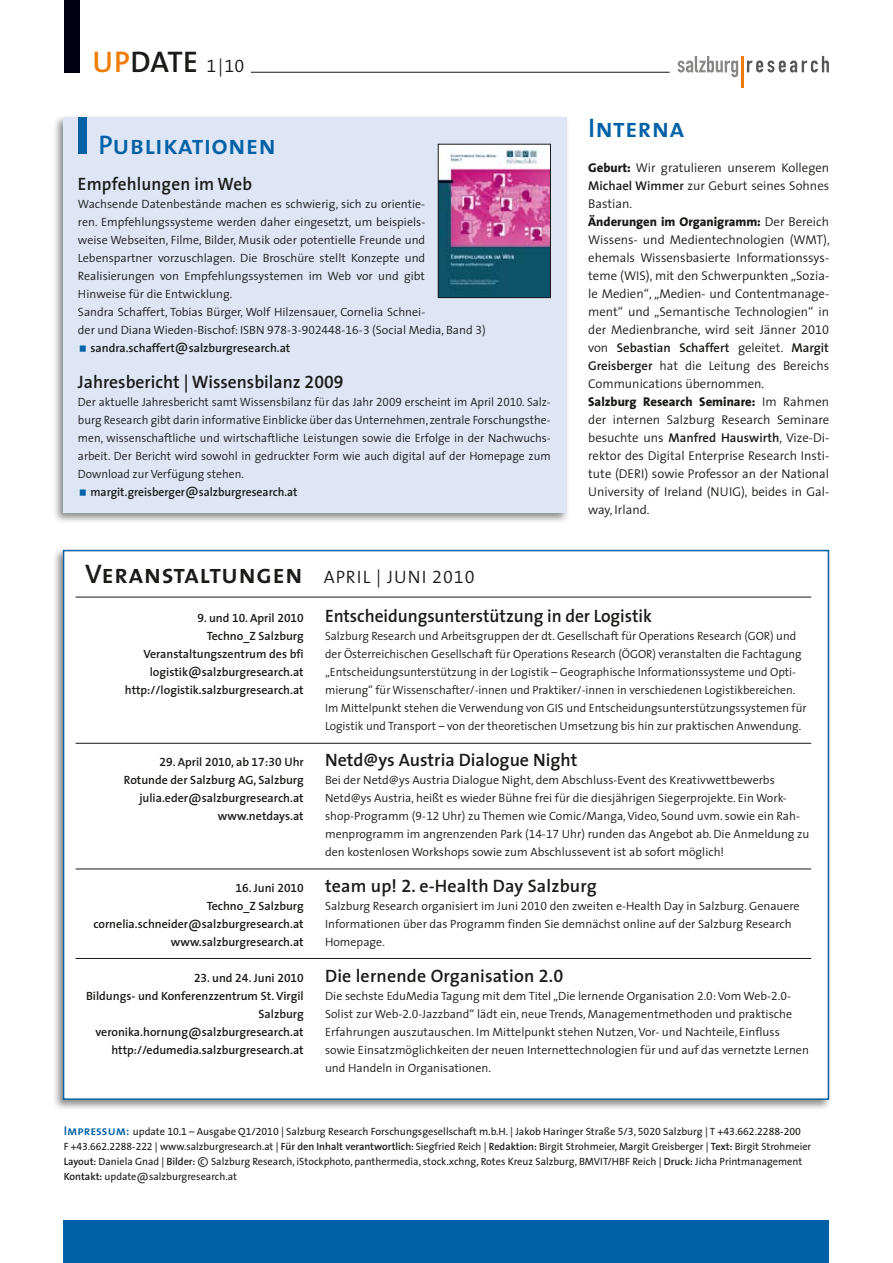
<style>
.page{position:relative;width:893px;height:1263px;background:#fff}
.page>*{position:absolute;margin:0;border:0;box-sizing:border-box;transform-origin:0 0}
.t1{font:600 30px "The Sans SN";letter-spacing:.01em;color:#1a1a18}
.t2{font:27px "The Sans SN Semi Bold Caps";letter-spacing:.005em;color:#0061a7}
.t3{font:27px "The Sans SN Semi Bold Caps";letter-spacing:.01em;color:#1a1a18}
.t4{font:600 18px "The Sans SN";color:#1a1a18}
.t5{font:600 18px "The Sans SN";color:#1a1a18;scale:.96 1}
.t6{font:300 18px "The Sans SN";letter-spacing:.05em;color:#1a1a18}
.t7{font:300 12.75px/18px "The Sans SN";color:#1a1a18}
.t8{font:300 12px/18px "The Sans SN";color:#1a1a18}
.t9{font:600 12px/18px "The Sans SN";color:#1a1a18;text-align:right}
.t10{font:10.5px/15px "The Sans SN";color:#1a1a18}
.s1{color:#ef7c00}
.s2{font-weight:300;font-size:18px}
.s3{font-weight:400;font-size:16.5px}
.s4{font-weight:800}
.s5{font-weight:600}
.s6{font-family:"The Sans SN";font-weight:300;font-size:18px}
.s7{font-family:"The Sans SN Semi Bold Caps";font-size:12.75px;color:#0061a7}
.s8{font-weight:300;font-size:15px}
</style>
<div class="page">
<svg style="left:678px;top:56px;width:60px;height:21px"></svg>
<svg style="left:747px;top:56px;width:82px;height:16px"></svg>
<hr style="left:741px;top:56px;width:3px;height:31px;background:#ef7c00">
<hr style="left:251px;top:72px;width:419px;height:1px;background:#1a1a18">
<div style="left:64px;top:0;width:16px;height:72px;background:#000014"></div>
<div style="left:64px;top:1220px;width:765px;height:43px;background:#0061a7"></div>
<div style="left:52px;top:114px;width:518px;height:410px;background:#1a1a18;opacity:.5"></div>
<div style="left:64px;top:118px;width:503px;height:395px;background:#dee6f6"></div>
<div style="left:78px;top:118px;width:8px;height:36px;background:#0061a7"></div>
<img style="left:440px;top:146px;width:109px;height:150px">
<div style="left:438px;top:144px;width:113px;height:154px;border:1px solid #1a1a18"></div>
<div style="left:52px;top:547px;width:780px;height:564px;background:#1a1a18;opacity:.5"></div>
<div style="left:63px;top:550px;width:766px;height:550px;background:#fff;border:2px solid #0061a7"></div>
<hr style="left:76px;top:597px;width:735px;height:1px;background:#1a1a18">
<hr style="left:76px;top:743px;width:735px;height:1px;background:#1a1a18">
<hr style="left:76px;top:868px;width:735px;height:1px;background:#1a1a18">
<hr style="left:76px;top:958px;width:735px;height:1px;background:#1a1a18">
<h1 class="t1" style="left:92px;top:37px;width:153px"><span class="s1">UP</span>DATE <span class="s2">1|10</span></h1>
<h2 class="t2" style="left:99px;top:122px;width:179px">Publikationen</h2>
<h3 class="t5" style="left:78px;top:169px;width:183px">Empfehlungen im Web</h3>
<p class="t8" style="left:78px;top:194px;width:349px">Wachsende Datenbestände machen es schwierig, sich zu orientie-</p>
<p class="t8" style="left:78px;top:212px;width:349px">ren. Empfehlungssysteme werden daher eingesetzt, um beispiels-</p>
<p class="t8" style="left:78px;top:230px;width:349px">weise Webseiten, Filme, Bilder, Musik oder potentielle Freunde und</p>
<p class="t8" style="left:78px;top:248px;width:349px">Lebenspartner vorzuschlagen. Die Broschüre stellt Konzepte und</p>
<p class="t8" style="left:78px;top:266px;width:349px">Realisierungen von Empfehlungssystemen im Web vor und gibt</p>
<p class="t8" style="left:78px;top:284px;width:156px">Hinweise für die Entwicklung.</p>
<p class="t8" style="left:78px;top:302px;width:349px">Sandra Schaffert, Tobias Bürger, Wolf Hilzensauer, Cornelia Schnei-</p>
<p class="t8" style="left:78px;top:320px;width:409px">der und Diana Wieden-Bischof: ISBN 978-3-902448-16-3 (Social Media, Band 3)</p>
<p class="t9" style="left:90px;top:338px;width:201px">sandra.schaffert<span class="s3">@</span>salzburgresearch.at</p>
<h3 class="t4" style="left:78px;top:367px;width:267px">Jahresbericht | Wissensbilanz 2009</h3>
<p class="t8" style="left:78px;top:392px;width:474px">Der aktuelle Jahresbericht samt Wissensbilanz für das Jahr 2009 erscheint im April 2010. Salz-</p>
<p class="t8" style="left:78px;top:410px;width:474px">burg Research gibt darin informative Einblicke über das Unternehmen, zentrale Forschungsthe-</p>
<p class="t8" style="left:78px;top:428px;width:474px">men, wissenschaftliche und wirtschaftliche Leistungen sowie die Erfolge in der Nachwuchs-</p>
<p class="t8" style="left:78px;top:446px;width:474px">arbeit. Der Bericht wird sowohl in gedruckter Form wie auch digital auf der Homepage zum</p>
<p class="t8" style="left:78px;top:464px;width:168px">Download zur Verfügung stehen.</p>
<p class="t9" style="left:90px;top:482px;width:209px">margit.greisberger<span class="s3">@</span>salzburgresearch.at</p>
<h2 class="t2" style="left:588px;top:105px;width:98px">Interna</h2>
<p class="t7" style="left:588px;top:158px;width:243px"><span class="s4">Geburt:</span> Wir gratulieren unserem Kollegen <span class="s5">Michael Wimmer</span> zur Geburt seines Sohnes Bastian.<br><span class="s4">Änderungen im Organigramm:</span> Der Bereich Wissens- und Medientechnologien (WMT), ehemals Wissensbasierte Informationssys&shy;teme (WIS), mit den Schwerpunkten „Sozia&shy;le Medien“, „Medien- und Contentmanage&shy;ment“ und „Semantische Technologien“ in der Medienbranche, wird seit Jänner 2010 von <span class="s5">Sebastian Schaffert</span> geleitet. <span class="s5">Margit Greisberger</span> hat die Leitung des Bereichs Communications übernommen.<br><span class="s4">Salzburg Research Seminare:</span> Im Rahmen der internen Salzburg Research Seminare besuchte uns <span class="s5">Manfred Hauswirth</span>, Vize-Di&shy;rektor des Digital Enterprise Research Insti&shy;tute (DERI) sowie Professor an der National University of Ireland (NUIG), beides in Gal&shy;way, Irland.</p>
<h2 class="t3" style="left:85px;top:552px;width:260px">Veranstaltungen <span class="s6">April</span></h2>
<h3 class="t6" style="left:376px;top:562px;width:29px">| Juni</h3>
<h3 class="t6" style="left:432px;top:562px;width:44px">2010</h3>
<h3 class="t4" style="left:325px;top:601px;width:328px">Entscheidungsunterstützung in der Logistik</h3>
<p class="t8" style="left:325px;top:626px;width:483px">Salzburg Research und Arbeitsgruppen der dt. Gesellschaft für Operations Research (GOR) und der Österreichischen Gesellschaft für Operations Research (ÖGOR) veranstalten die Fachtagung „Entscheidungsunterstützung in der Logistik – Geographische Informationssysteme und Opti&shy;mierung“ für Wissenschafter/-innen und Praktiker/-innen in verschiedenen Logistikbereichen.<br>Im Mittelpunkt stehen die Verwendung von GIS und Entscheidungsunterstützungssystemen für Logistik und Transport – von der theoretischen Umsetzung bis hin zur praktischen Anwendung.</p>
<h3 class="t4" style="left:325px;top:745px;width:254px">Netd@ys Austria Dialogue Night</h3>
<p class="t8" style="left:325px;top:770px;width:486px">Bei der Netd@ys Austria Dialogue Night, dem Abschluss-Event des Kreativwettbewerbs Netd@ys Austria, heißt es wieder Bühne frei für die diesjährigen Siegerprojekte. Ein Work&shy;shop-Programm (9-12 Uhr) zu Themen wie Comic/Manga, Video, Sound uvm. sowie ein Rah&shy;menprogramm im angrenzenden Park (14-17 Uhr) runden das Angebot ab. Die Anmeldung zu den kostenlosen Workshops sowie zum Abschlussevent ist ab sofort möglich!</p>
<h3 class="t4" style="left:325px;top:871px;width:273px">team up! 2. e-Health Day Salzburg</h3>
<p class="t8" style="left:325px;top:896px;width:476px">Salzburg Research organisiert im Juni 2010 den zweiten e-Health Day in Salzburg. Genauere<br>Informationen über das Programm finden Sie demnächst online auf der Salzburg Research<br>Homepage.</p>
<h3 class="t4" style="left:325px;top:961px;width:240px">Die lernende Organisation 2.0</h3>
<p class="t8" style="left:325px;top:986px;width:485px">Die sechste EduMedia Tagung mit dem Titel „Die lernende Organisation 2.0: Vom Web-2.0- Solist zur Web-2.0-Jazzband“ lädt ein, neue Trends, Managementmethoden und praktische Erfahrungen auszutauschen. Im Mittelpunkt stehen Nutzen, Vor- und Nachteile, Einfluss sowie Einsatzmöglichkeiten der neuen Internettechnologien für und auf das vernetzte Lernen und Handeln in Organisationen.</p>
<p class="t9" style="left:125px;top:608px;width:180px">9. und 10. April 2010<br>Techno_Z Salzburg<br>Veranstaltungszentrum des bfi logistik<span class="s3">@</span>salzburgresearch.at http://logistik.salzburgresearch.at</p>
<p class="t9" style="left:124px;top:752px;width:181px">29. April 2010, ab 17:30 Uhr<br>Rotunde der Salzburg AG, Salzburg julia.eder<span class="s3">@</span>salzburgresearch.at www.netdays.at</p>
<p class="t9" style="left:93px;top:878px;width:212px">16. Juni 2010<br>Techno_Z Salzburg cornelia.schneider<span class="s3">@</span>salzburgresearch.at www.salzburgresearch.at</p>
<p class="t9" style="left:86px;top:968px;width:219px">23. und 24. Juni 2010<br>Bildungs- und Konferenzzentrum St. Virgil<br>Salzburg veronika.hornung<span class="s3">@</span>salzburgresearch.at http://edumedia.salzburgresearch.at</p>
<p class="t10" style="left:64px;top:1124px;width:749px"><span class="s7">Impressum:</span> update 10.1 – Ausgabe Q1/2010 | Salzburg Research Forschungsgesellschaft m.b.H. | Jakob Haringer Straße 5/3, 5020 Salzburg | T +43.662.2288-200<br>F +43.662.2288-222 | www.salzburgresearch.at | <span class="s5">Für den Inhalt verantwortlich:</span> Siegfried Reich | <span class="s5">Redaktion:</span> Birgit Strohmeier, Margit Greisberger | <span class="s5">Text:</span> Birgit Strohmeier<br><span class="s5">Layout:</span> Daniela Gnad | <span class="s5">Bilder:</span> <span class="s8">©</span> Salzburg Research, iStockphoto, panthermedia, stock.xchng, Rotes Kreuz Salzburg, bmvit/hbf</p>
<p class="t10" style="left:632px;top:1154px;width:171px">Reich | <span class="s5">Druck:</span> Jicha Printmanagement</p>
<p class="t10" style="left:64px;top:1169px;width:175px"><span class="s5">Kontakt:</span> update<span class="s8">@</span>salzburgresearch.at</p>
</div>
